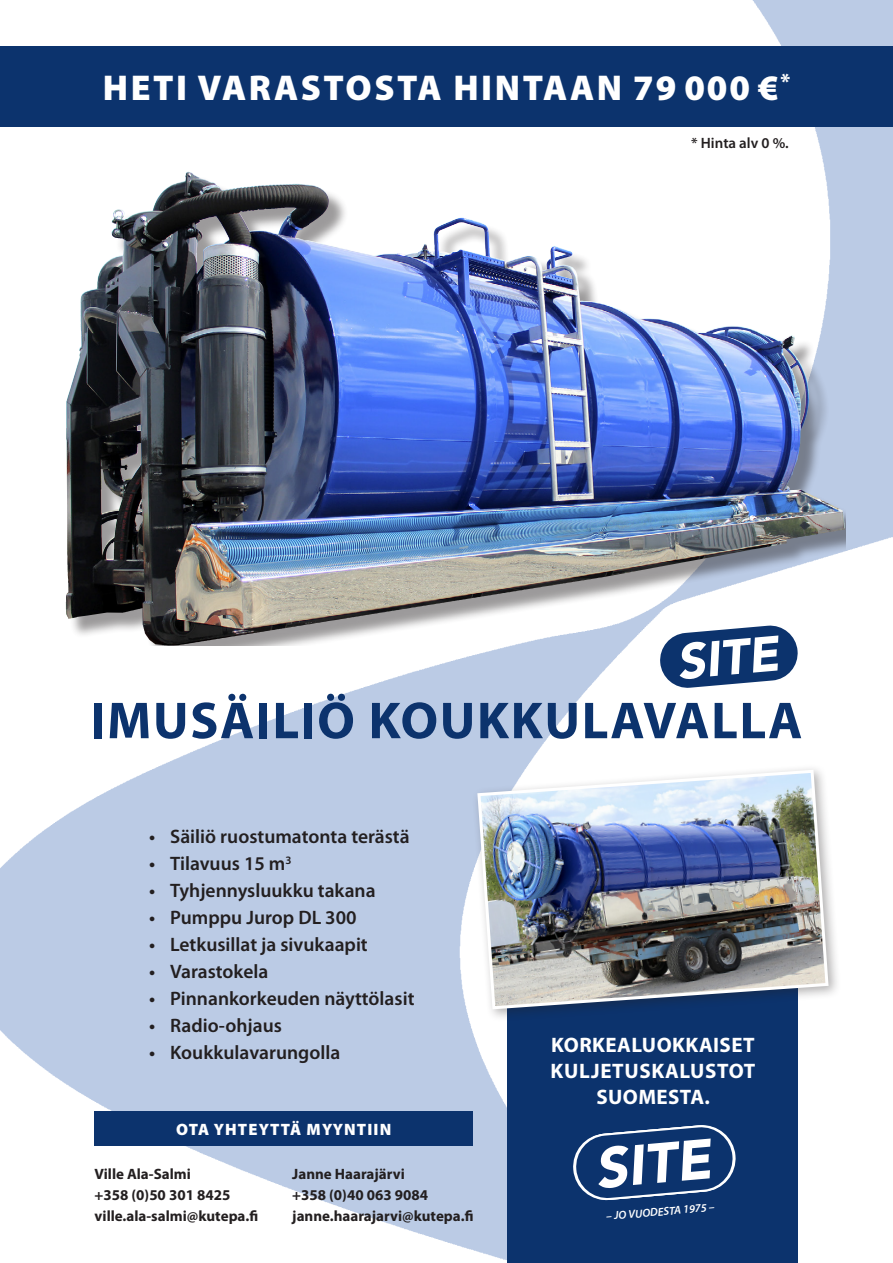
<style>
.page{position:relative;width:893px;height:1263px;background:#fff}
.page>*{position:absolute;margin:0;border:0;box-sizing:border-box;transform-origin:0 0}
.t1{font:italic 900 55.8px "Avenir";color:#fff}
.t2{font:700 52.35px "Myriad Pro";letter-spacing:.03em;color:#0c336d}
.t3{font:italic 900 49.2px "Avenir";color:#fff}
.t4{font:900 36px "Myriad Pro";letter-spacing:.07em;color:#fff}
.t5{font:700 21px/25.8px "Myriad Pro";letter-spacing:.02em;color:#fff;text-align:center}
.t6{font:600 19.5px "Myriad Pro";color:#231f20}
.t7{font:900 16.5px "Myriad Pro";letter-spacing:.07em;color:#fff}
.t8{font:700 15px/21px "Myriad Pro";color:#231f20}
.t9{font:600 15px "Myriad Pro";color:#231f20}
.t10{font:italic 600 11.55px "Myriad Pro";color:#fff}
</style>
<div class="page">
<img style="left:0;top:0;width:893px;height:1263px">
<div style="left:508px;top:977px;width:290px;height:286px;background:#0c336d"></div>
<div style="left:95px;top:1111px;width:378px;height:34px;background:#0c336d"></div>
<div style="left:0;top:47px;width:893px;height:80px;background:#0c336d"></div>
<svg style="left:573px;top:1125px;width:163px;height:75px"></svg>
<div style="left:70px;top:176px;width:775px;height:469px;background:#231f20;opacity:.45"></div>
<img style="left:112px;top:172px;width:77px;height:56px">
<svg style="left:657px;top:623px;width:144px;height:67px"></svg>
<div style="left:472px;top:764px;width:369px;height:258px;background:#231f20;opacity:.35"></div>
<img style="left:476px;top:768px;width:354px;height:243px">
<h3 class="t4" style="left:103px;top:64px;width:689px">HETI VARASTOSTA HINTAAN 79 000 €<sup>*</sup></h3>
<p class="t9" style="left:691px;top:134px;width:99px">* Hinta alv 0 %.</p>
<h3 class="t3" style="left:673px;top:622px;width:103px;rotate:-5deg">SITE</h3>
<h2 class="t2" style="left:91px;top:686px;width:713px">IMUSÄILIÖ KOUKKULAVALLA</h2>
<p class="t6" style="left:149px;top:824px;width:262px">• Säiliö ruostumatonta terästä</p>
<p class="t6" style="left:149px;top:851px;width:144px">• Tilavuus 15 m<sup>3</sup></p>
<p class="t6" style="left:149px;top:878px;width:228px">• Tyhjennysluukku takana</p>
<p class="t6" style="left:149px;top:905px;width:209px">• Pumppu Jurop DL 300</p>
<p class="t6" style="left:149px;top:932px;width:220px">• Letkusillat ja sivukaapit</p>
<p class="t6" style="left:149px;top:959px;width:121px">• Varastokela</p>
<p class="t6" style="left:149px;top:986px;width:267px">• Pinnankorkeuden näyttölasit</p>
<p class="t6" style="left:149px;top:1013px;width:134px">• Radio-ohjaus</p>
<p class="t6" style="left:149px;top:1040px;width:193px">• Koukkulavarungolla</p>
<p class="t7" style="left:176px;top:1118px;width:217px">OTA YHTEYTTÄ MYYNTIIN</p>
<p class="t8" style="left:95px;top:1163px;width:165px">Ville Ala-Salmi<br>+358 (0)50 301 8425 ville.ala-salmi@kutepa.fi</p>
<p class="t8" style="left:292px;top:1163px;width:183px">Janne Haarajärvi<br>+358 (0)40 063 9084 janne.haarajarvi@kutepa.fi</p>
<p class="t5" style="left:551px;top:1031px;width:206px">KORKEALUOKKAISET<br>KULJETUSKALUSTOT<br>SUOMESTA.</p>
<h1 class="t1" style="left:591px;top:1123px;width:117px;rotate:-5deg">SITE</h1>
<p class="t10" style="left:606px;top:1209px;width:110px;rotate:-5deg">– JO VUODESTA 1975 –</p>
</div>
